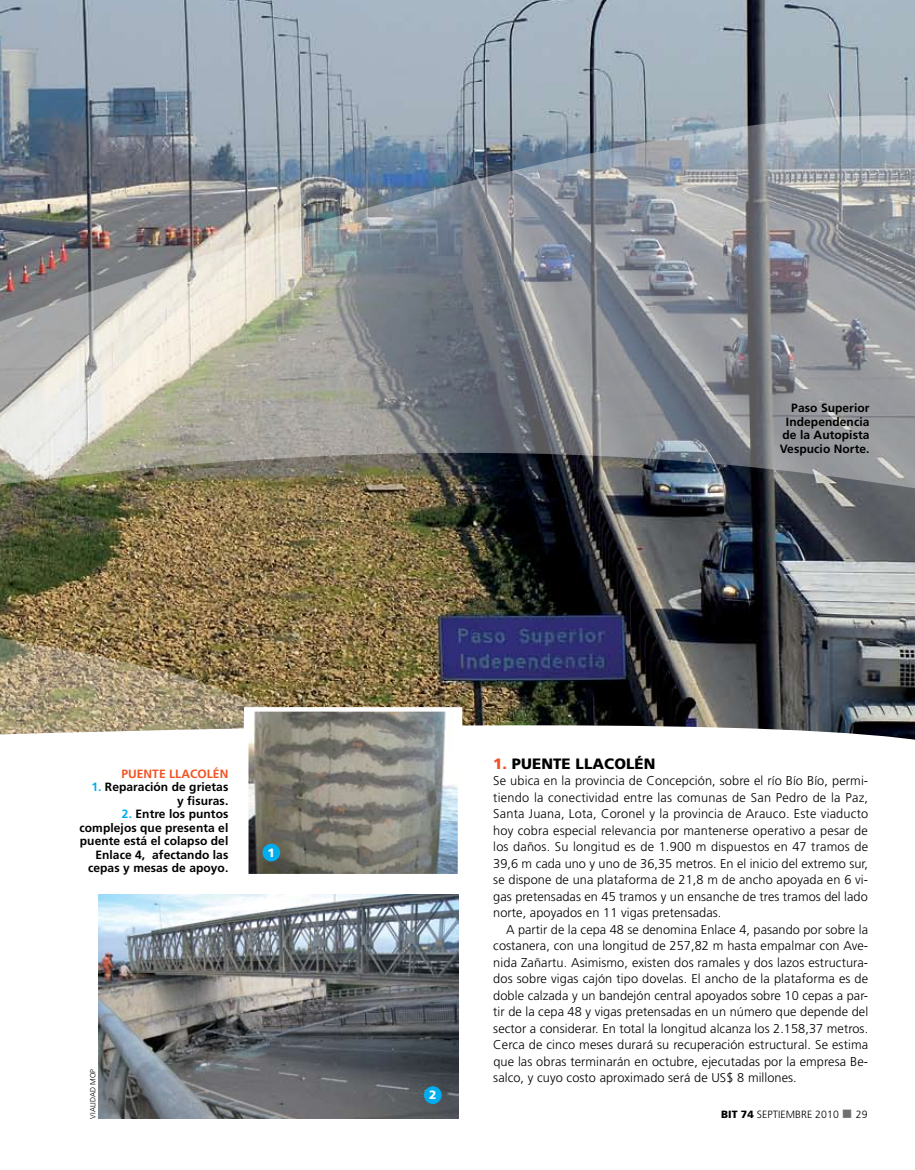
<style>
.page{position:relative;width:915px;height:1170px;background:#fff}
.page>*{position:absolute;margin:0;border:0;box-sizing:border-box;transform-origin:0 0}
.t1{font:900 15px "Frutiger";letter-spacing:.005em;color:#000}
.t2{font:300 12.75px/16.5px "Frutiger";letter-spacing:.005em;color:#000;text-align:justify}
.t3{font:700 12px/13.5px "Frutiger";letter-spacing:.005em;color:#000;text-align:right}
.t4{font:700 12px "Frutiger";letter-spacing:.005em;color:#f05323}
.t5{font:900 12px "Frutiger";color:#fff}
.t6{font:300 10.5px "Frutiger";letter-spacing:.005em;color:#000}
.t7{font:300 7.5px "Frutiger";letter-spacing:.005em;color:#000}
.s1{color:#00adef}
.s2{color:#f05323}
.s3{font-weight:900}
.s4{color:#6d6f71}
</style>
<div class="page">
<img style="left:0;top:0;width:914px;height:114px">
<img style="left:419px;top:695px;width:495px;height:45px">
<img style="left:0;top:114px;width:914px;height:581px">
<img style="left:0;top:607px;width:419px;height:128px">
<img style="left:98px;top:894px;width:360px;height:224px">
<img style="left:249px;top:712px;width:208px;height:161px">
<div style="left:244px;top:707px;width:218px;height:171px;border:4px solid #fff"></div>
<div style="left:262px;top:843px;width:18px;height:18px;background:#00adef;border-radius:50%"></div>
<div style="left:424px;top:1086px;width:17px;height:17px;background:#00adef;border-radius:50%"></div>
<p class="t4" style="left:121px;top:766px;width:108px">Puente Llacolén</p>
<p class="t3" style="left:91px;top:780px;width:138px"><span class="s1">1.</span> Reparación de grietas y fisuras.</p>
<p class="t3" style="left:79px;top:807px;width:150px"><span class="s1">2.</span> Entre los puntos complejos que presenta el puente está el colapso del<br>Enlace 4, afectando las cepas y mesas de apoyo.</p>
<p class="t5" style="left:267px;top:845px;width:9px">1</p>
<p class="t7" style="left:89px;top:1118px;width:51px;rotate:-90deg">vialidad mop</p>
<p class="t3" style="left:779px;top:401px;width:91px">Paso Superior<br>Independencia de la Autopista<br>Vespucio Norte.</p>
<p class="t5" style="left:429px;top:1087px;width:9px">2</p>
<p class="t1" style="left:493px;top:754px;width:164px"><span class="s2">1.</span> PUENTE LLACOLÉN</p>
<p class="t2" style="left:493px;top:772px;width:376px">Se ubica en la provincia de Concepción, sobre el río Bío Bío, permi&shy;tiendo la conectividad entre las comunas de San Pedro de la Paz, Santa Juana, Lota, Coronel y la provincia de Arauco. Este viaducto hoy cobra especial relevancia por mantenerse operativo a pesar de los daños. Su longitud es de 1.900 m dispuestos en 47 tramos de 39,6 m cada uno y uno de 36,35 metros. En el inicio del extremo sur, se dispone de una plataforma de 21,8 m de ancho apoyada en 6 vi&shy;gas pretensadas en 45 tramos y un ensanche de tres tramos del lado norte, apoyados en 11 vigas pretensadas.</p>
<p class="t2" style="left:493px;top:921px;width:376px;text-indent:13px">A partir de la cepa 48 se denomina Enlace 4, pasando por sobre la costanera, con una longitud de 257,82 m hasta empalmar con Ave&shy;nida Zañartu. Asimismo, existen dos ramales y dos lazos estructura&shy;dos sobre vigas cajón tipo dovelas. El ancho de la plataforma es de doble calzada y un bandejón central apoyados sobre 10 cepas a par&shy;tir de la cepa 48 y vigas pretensadas en un número que depende del sector a considerar. En total la longitud alcanza los 2.158,37 metros.<br>Cerca de cinco meses durará su recuperación estructural. Se estima que las obras terminarán en octubre, ejecutadas por la empresa Be&shy;salco, y cuyo costo aproximado será de US$ 8 millones.</p>
<p class="t6" style="left:720px;top:1108px;width:148px"><span class="s3">BIT 74</span> septiembre 2010 <span class="s4">■</span> 29</p>
</div>
